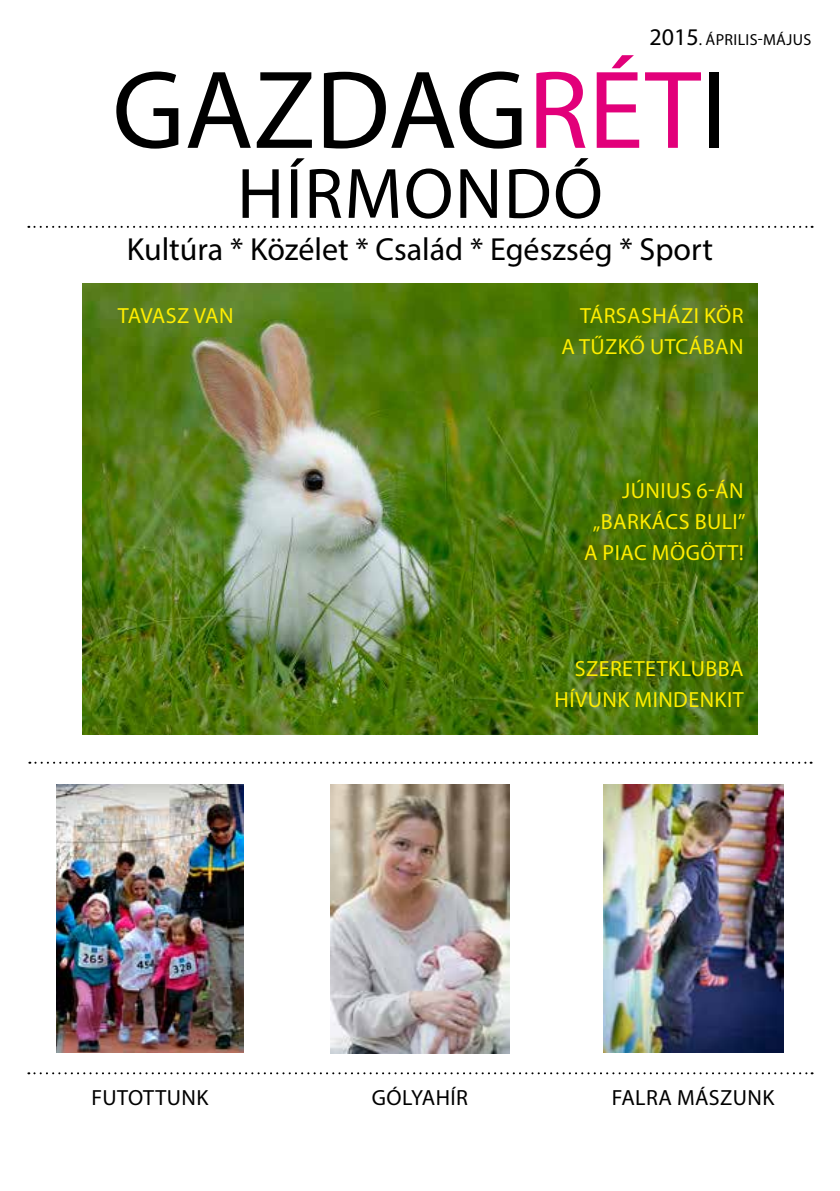
<style>
.page{position:relative;width:840px;height:1191px;background:#fff}
.page>*{position:absolute;margin:0;border:0;box-sizing:border-box;transform-origin:0 0}
.t1{font:112px "Myriad Pro";color:#000}
.t2{font:72px "Myriad Pro";letter-spacing:.02em;color:#000}
.t3{font:32px "Myriad Pro";color:#000}
.t4{font:22px/31px "Myriad Pro";letter-spacing:.02em;color:#ffed00;text-align:right}
.t5{font:22px "Myriad Pro";letter-spacing:.02em;color:#000}
.t6{font:16px "Myriad Pro";letter-spacing:.02em;color:#000}
.s1{font-size:24px}
.s2{color:#e2007a}
</style>
<div class="page">
<svg style="left:28px;top:226px;width:784px;height:2px"></svg>
<svg style="left:29px;top:761px;width:782px;height:2px"></svg>
<svg style="left:28px;top:1072px;width:784px;height:2px"></svg>
<img style="left:603px;top:784px;width:179px;height:268px">
<img style="left:57px;top:784px;width:186px;height:268px">
<img style="left:82px;top:283px;width:675px;height:451px">
<img style="left:330px;top:784px;width:179px;height:269px">
<p class="t6" style="left:649px;top:30px;width:162px"><span class="s1">2015</span>. ÁPRI LIS-MÁJUS</p>
<h1 class="t1" style="left:112px;top:41px;width:616px">GAZDAG<span class="s2">RÉT</span>I</h1>
<h2 class="t2" style="left:237px;top:149px;width:367px">HÍRMONDÓ</h2>
<h3 class="t3" style="left:127px;top:229px;width:587px">KULTÚRA * KÖZÉLET * CSALÁD * EGÉSZSÉG * SPORT</h3>
<p class="t4" style="left:118px;top:299px;width:47px">TAVASZ</p>
<p class="t4" style="left:193px;top:299px;width:41px">VAN</p>
<p class="t4" style="left:579px;top:299px;width:23px">TÁRSASHÁZI</p>
<p class="t4" style="left:561px;top:299px;width:183px">KÖR<br>A TŰZKŐ UTCÁBAN</p>
<p class="t4" style="left:621px;top:475px;width:123px">JÚNIUS 6-ÁN</p>
<p class="t4" style="left:592px;top:506px;width:22px">„BARKÁCS</p>
<p class="t4" style="left:583px;top:506px;width:163px">BULI”<br>A PIAC MÖGÖTT!</p>
<p class="t4" style="left:574px;top:653px;width:24px">SZERETETK</p>
<p class="t4" style="left:554px;top:653px;width:187px;text-align:left;text-indent:126px">LUBBA<br>HÍVUNK MINDENKIT</p>
<p class="t5" style="left:91px;top:1084px;width:117px">FUTOTTUNK</p>
<p class="t5" style="left:372px;top:1084px;width:93px">GÓLYAH ÍR</p>
<p class="t5" style="left:611px;top:1084px;width:162px">FALRA MÁSZUNK</p>
</div>
